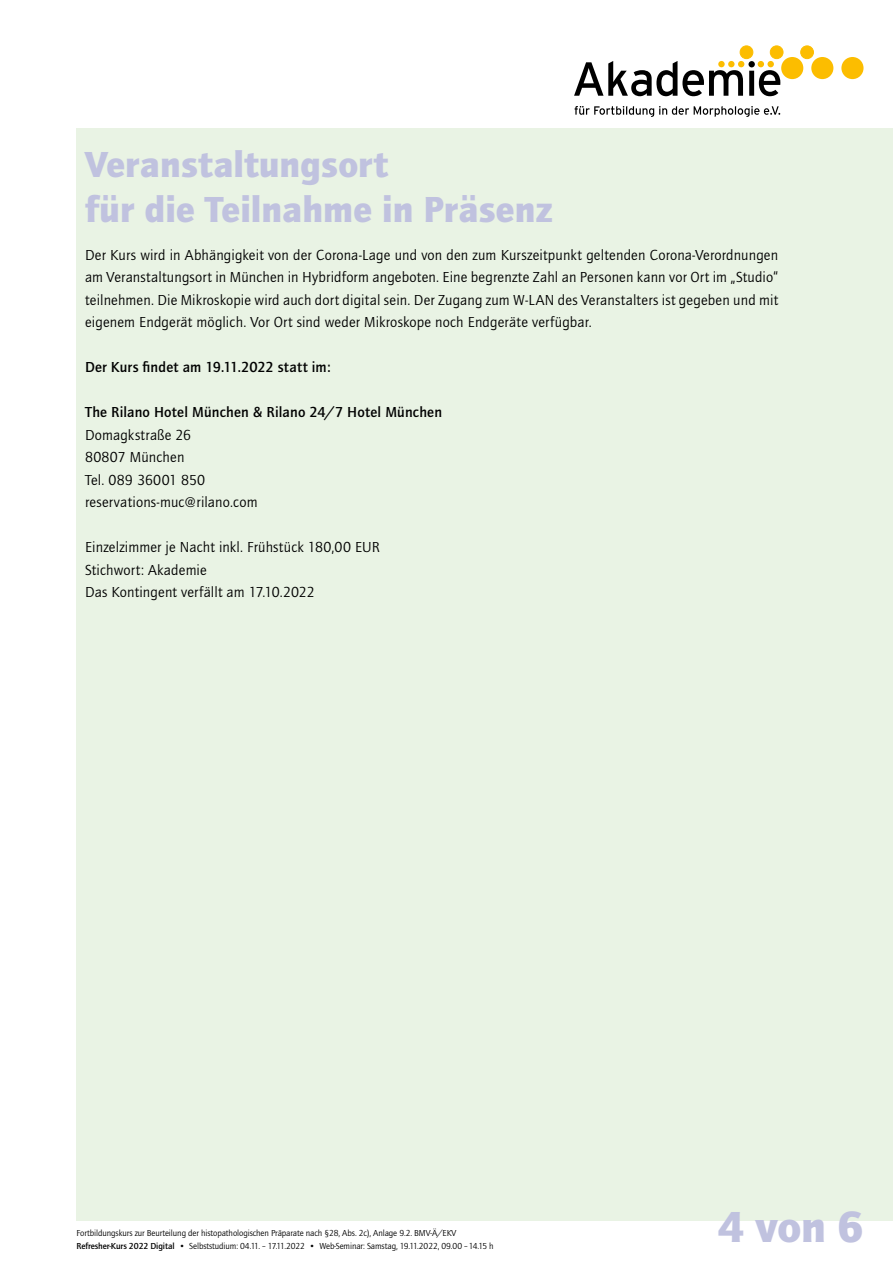
<style>
.page{position:relative;width:893px;height:1263px;background:#fff}
.page>*{position:absolute;margin:0;border:0;box-sizing:border-box;transform-origin:0 0}
.t1{font:900 45px "Quay Itc T";color:#c0c2df}
.t2{font:900 37.5px "Quay Itc T";color:#c0c2df}
.t3{font:15px/22.5px "Quay Itc T";letter-spacing:.01em;color:#000;text-align:justify}
.t4{font:700 15px "Quay Itc T";letter-spacing:.015em;color:#000}
.t5{font:9px "Quay Itc T";letter-spacing:-.01em;color:#000}
.s1{font-weight:700}
</style>
<div class="page">
<div style="left:77px;top:128px;width:816px;height:1092px;background:#e9f3e4"></div>
<svg style="left:575px;top:106px;width:205px;height:11px"></svg>
<svg style="left:574px;top:61px;width:206px;height:35px"></svg>
<div style="left:767px;top:61px;width:7px;height:6px;background:#fcbd00;border-radius:50%"></div>
<div style="left:740px;top:46px;width:13px;height:13px;background:#fcbd00;border-radius:50%"></div>
<div style="left:740px;top:46px;width:13px;height:13px;border:1px solid #fcbd00;border-radius:50%"></div>
<div style="left:770px;top:46px;width:13px;height:13px;background:#fcbd00;border-radius:50%"></div>
<div style="left:770px;top:46px;width:13px;height:13px;border:1px solid #fcbd00;border-radius:50%"></div>
<div style="left:801px;top:46px;width:12px;height:13px;background:#fcbd00;border-radius:50%"></div>
<div style="left:801px;top:46px;width:12px;height:13px;border:1px solid #fcbd00;border-radius:50%"></div>
<div style="left:781px;top:57px;width:22px;height:22px;background:#fcbd00;border-radius:50%"></div>
<div style="left:811px;top:57px;width:22px;height:22px;background:#fcbd00;border-radius:50%"></div>
<div style="left:841px;top:57px;width:22px;height:22px;background:#fcbd00;border-radius:50%"></div>
<div style="left:718px;top:61px;width:7px;height:6px;background:#fcbd00;border-radius:50%"></div>
<p class="t2" style="left:85px;top:143px;width:305px">Veranstaltungsort</p>
<p class="t2" style="left:85px;top:188px;width:469px">für die Teilnahme in Präsenz</p>
<p class="t3" style="left:85px;top:243px;width:695px">Der Kurs wird in Abhängigkeit von der Corona-Lage und von den zum Kurszeitpunkt geltenden Corona-Verordnungen am Veranstaltungsort in München in Hybridform angeboten. Eine begrenzte Zahl an Personen kann vor Ort im „Studio“ teilnehmen. Die Mikroskopie wird auch dort digital sein. Der Zugang zum W-LAN des Veranstalters ist gegeben und mit eigenem Endgerät möglich. Vor Ort sind weder Mikroskope noch Endgeräte verfügbar.</p>
<p class="t4" style="left:85px;top:358px;width:247px">Der Kurs findet am 19.11.2022 statt im:</p>
<p class="t4" style="left:85px;top:403px;width:359px">The Rilano Hotel München &amp; Rilano 24/7 Hotel München</p>
<p class="t3" style="left:85px;top:423px;width:108px">Domagkstraße 26</p>
<p class="t3" style="left:85px;top:446px;width:101px">80807 München</p>
<p class="t3" style="left:85px;top:468px;width:122px">Tel. 089 36001 850</p>
<p class="t3" style="left:85px;top:491px;width:174px">reservations-muc@rilano.com</p>
<p class="t3" style="left:85px;top:536px;width:296px">Einzelzimmer je Nacht inkl. Frühstück 180,00 EUR</p>
<p class="t3" style="left:85px;top:558px;width:123px">Stichwort: Akademie</p>
<p class="t3" style="left:85px;top:581px;width:231px">Das Kontingent verfällt am 17.10.2022</p>
<p class="t5" style="left:77px;top:1228px;width:381px">Fortbildungskurs zur Beurteilung der histopathologischen Präparate nach §28, Abs. 2c), Anlage 9.2. BMV-Ä/EKV</p>
<p class="t5" style="left:77px;top:1241px;width:419px"><span class="s1">Refresher-Kurs 2022 Digital</span> • Selbststudium: 04.11. – 17.11.2022 • Web-Seminar: Samstag, 19.11.2022, 09.00 –14.15 h</p>
<p class="t1" style="left:718px;top:1200px;width:147px">4 von 6</p>
</div>
